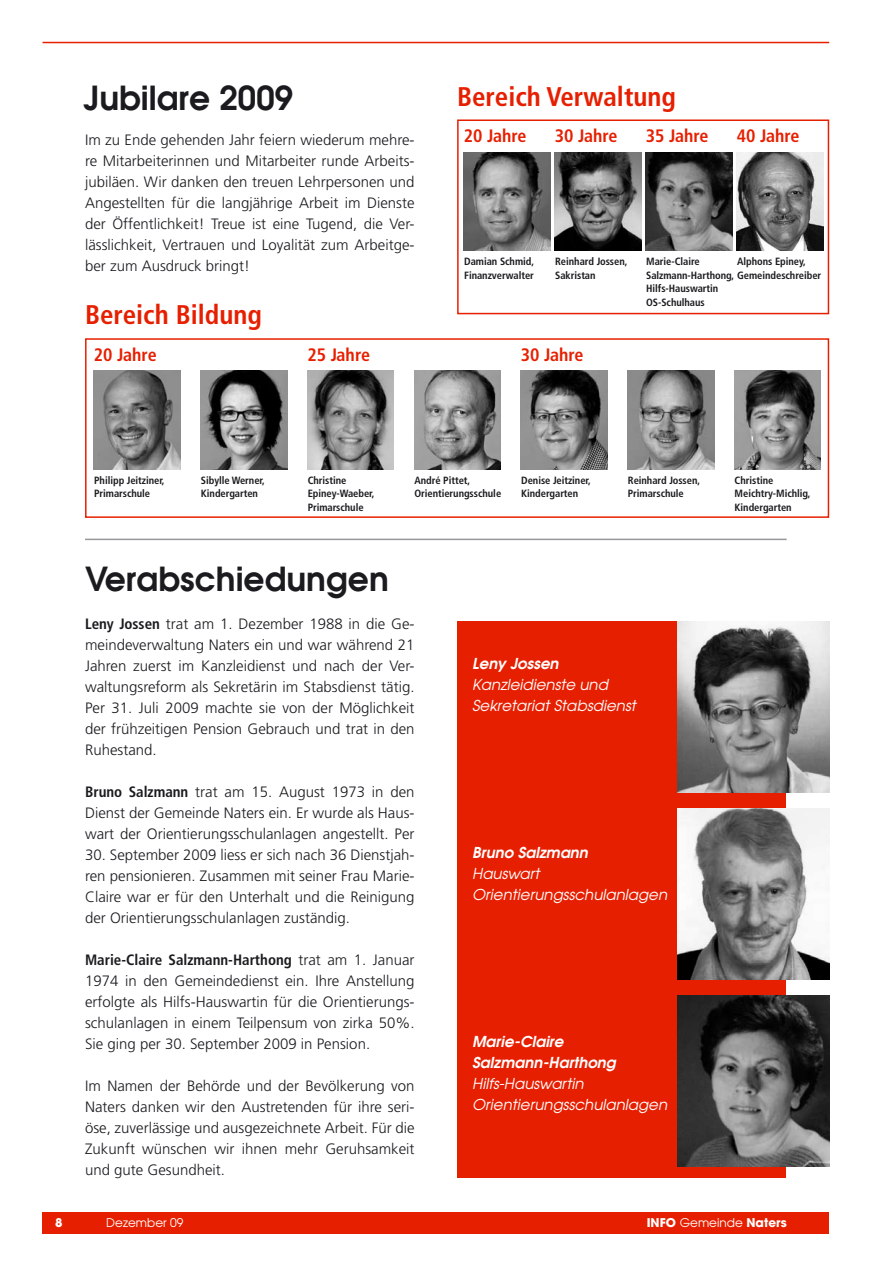
<style>
.page{position:relative;width:893px;height:1263px;background:#fff}
.page>*{position:absolute;margin:0;border:0;box-sizing:border-box;transform-origin:0 0}
.t1{font:600 33px "Avant Garde";color:#1b1b1f}
.t2{font:700 condensed 27px "Frutiger";color:#e71f01}
.t3{font:700 condensed 18px "Frutiger";color:#e71f01}
.t4{font:300 15px/21px "Frutiger";color:#1b1b1f;text-align:justify}
.t5{font:italic 15px/21px "Avant Garde";color:#fff}
.t6{font:italic 600 15px/21px "Avant Garde";color:#fff}
.t7{font:700 12px "Avant Garde";color:#fff}
.t8{font:12px "Avant Garde";color:#fff}
.t9{font:700 condensed 10.5px/13.5px "Frutiger";letter-spacing:-.005em;color:#1b1b1f}
.s1{font-weight:700;font-stretch:condensed}
.s2{font-weight:400}
</style>
<div class="page">
<div style="left:43px;top:1212px;width:786px;height:21px;background:#e71f01"></div>
<hr style="left:43px;top:42px;width:786px;height:1px;background:#e71f01">
<div style="left:457px;top:119px;width:372px;height:195px;border:2px solid #e71f01"></div>
<img style="left:464px;top:152px;width:86px;height:98px">
<img style="left:555px;top:152px;width:86px;height:98px">
<img style="left:646px;top:152px;width:86px;height:98px">
<img style="left:737px;top:152px;width:86px;height:98px">
<hr style="left:85px;top:539px;width:702px;height:1px;background:#97979b">
<div style="left:85px;top:338px;width:744px;height:180px;border:2px solid #e71f01"></div>
<img style="left:94px;top:371px;width:86px;height:98px">
<img style="left:201px;top:371px;width:86px;height:98px">
<img style="left:307px;top:371px;width:87px;height:98px">
<img style="left:414px;top:371px;width:87px;height:98px">
<img style="left:521px;top:371px;width:86px;height:98px">
<img style="left:628px;top:371px;width:86px;height:98px">
<img style="left:734px;top:371px;width:87px;height:98px">
<div style="left:457px;top:621px;width:329px;height:557px;background:#e71f01"></div>
<img style="left:677px;top:621px;width:152px;height:171px">
<img style="left:677px;top:808px;width:152px;height:171px">
<img style="left:677px;top:995px;width:152px;height:171px">
<h1 class="t1" style="left:84px;top:76px;width:211px">Jubilare 2009</h1>
<p class="t4" style="left:85px;top:129px;width:331px">Im zu Ende gehenden Jahr feiern wiederum mehre&shy;re Mitarbeiterinnen und Mitarbeiter runde Arbeits&shy;jubiläen. Wir danken den treuen Lehrpersonen und Angestellten für die langjährige Arbeit im Dienste der Öffentlichkeit! Treue ist eine Tugend, die Ver&shy;lässlichkeit, Vertrauen und Loyalität zum Arbeitge&shy;ber zum Ausdruck bringt!</p>
<h2 class="t2" style="left:457px;top:81px;width:220px">Bereich Verwaltung</h2>
<p class="t3" style="left:464px;top:126px;width:64px">20 Jahre</p>
<p class="t3" style="left:555px;top:126px;width:64px">30 Jahre</p>
<p class="t3" style="left:646px;top:126px;width:64px">35 Jahre</p>
<p class="t3" style="left:737px;top:126px;width:64px">40 Jahre</p>
<p class="t9" style="left:464px;top:255px;width:71px">Damian Schmid,<br>Finanzverwalter</p>
<p class="t9" style="left:555px;top:255px;width:74px">Reinhard Jossen,<br>Sakristan</p>
<p class="t9" style="left:646px;top:255px;width:177px">Marie-Claire<br>Salzmann-Harthong, Gemeindeschreiber<br>Hilfs-Hauswartin<br>OS-Schulhaus</p>
<p class="t9" style="left:737px;top:255px;width:70px">Alphons Epiney,</p>
<h2 class="t2" style="left:85px;top:299px;width:178px">Bereich Bildung</h2>
<p class="t3" style="left:94px;top:344px;width:64px">20 Jahre</p>
<p class="t3" style="left:307px;top:344px;width:64px">25 Jahre</p>
<p class="t3" style="left:521px;top:344px;width:64px">30 Jahre</p>
<p class="t9" style="left:94px;top:474px;width:72px">Philipp Jeitziner,<br>Primarschule</p>
<p class="t9" style="left:201px;top:474px;width:65px">Sibylle Werner,<br>Kindergarten</p>
<p class="t9" style="left:308px;top:474px;width:68px">Christine<br>Epiney-Waeber,<br>Primarschule</p>
<p class="t9" style="left:414px;top:474px;width:88px">André Pittet,<br>Orientierungsschule</p>
<p class="t9" style="left:521px;top:474px;width:71px">Denise Jeitziner,<br>Kindergarten</p>
<p class="t9" style="left:628px;top:474px;width:74px">Reinhard Jossen,<br>Primarschule</p>
<p class="t9" style="left:735px;top:474px;width:78px">Christine<br>Meichtry-Michlig,<br>Kindergarten</p>
<h1 class="t1" style="left:85px;top:557px;width:305px">Verabschiedungen</h1>
<p class="t4" style="left:85px;top:613px;width:331px"><span class="s1">Leny Jossen</span> trat am 1. Dezember 1988 in die Ge&shy;meindeverwaltung Naters ein und war während 21<br>Jahren zuerst im Kanzleidienst und nach der Ver&shy;waltungsreform als Sekretärin im Stabsdienst tätig.<br>Per 31. Juli 2009 machte sie von der Möglichkeit der frühzeitigen Pension Gebrauch und trat in den Ruhestand.</p>
<p class="t4" style="left:85px;top:781px;width:331px"><span class="s1">Bruno Salzmann</span> trat am 15. August 1973 in den Dienst der Gemeinde Naters ein. Er wurde als Haus&shy;wart der Orientierungsschulanlagen angestellt. Per</p>
<p class="t4" style="left:85px;top:844px;width:331px">30. September 2009 liess er sich nach 36 Dienstjah&shy;ren pensionieren. Zusammen mit seiner Frau Marie-Claire war er für den Unterhalt und die Reinigung der Orientierungsschulanlagen zuständig.</p>
<p class="t4" style="left:85px;top:949px;width:331px"><span class="s1">Marie-Claire Salzmann-Harthong</span> trat am 1. Januar 1974 in den Gemeindedienst ein. Ihre Anstellung erfolgte als Hilfs-Hauswartin für die Orientierungs&shy;schulanlagen in einem Teilpensum von zirka 50%.<br>Sie ging per 30. September 2009 in Pension.</p>
<p class="t4" style="left:85px;top:1075px;width:331px">Im Namen der Behörde und der Bevölkerung von Naters danken wir den Austretenden für ihre seri&shy;öse, zuverlässige und ausgezeichnete Arbeit. Für die Zukunft wünschen wir ihnen mehr Geruhsamkeit und gute Gesundheit.</p>
<p class="t6" style="left:472px;top:653px;width:88px">Leny Jossen</p>
<p class="t5" style="left:472px;top:674px;width:165px">Kanzleidienste und<br>Sekretariat Stabsdienst</p>
<p class="t6" style="left:472px;top:842px;width:117px">Bruno Salzmann</p>
<p class="t5" style="left:472px;top:863px;width:197px">Hauswart<br>Orientierungsschulanlagen</p>
<p class="t6" style="left:472px;top:1031px;width:145px">Marie-Claire<br>Salzmann-Harthong</p>
<p class="t5" style="left:472px;top:1073px;width:197px">Hilfs-Hauswartin<br>Orientierungsschulanlagen</p>
<p class="t7" style="left:55px;top:1215px;width:9px">8</p>
<p class="t8" style="left:106px;top:1215px;width:79px">Dezember 09</p>
<p class="t7" style="left:647px;top:1215px;width:141px">INFO <span class="s2">Gemeinde</span> Naters</p>
</div>
